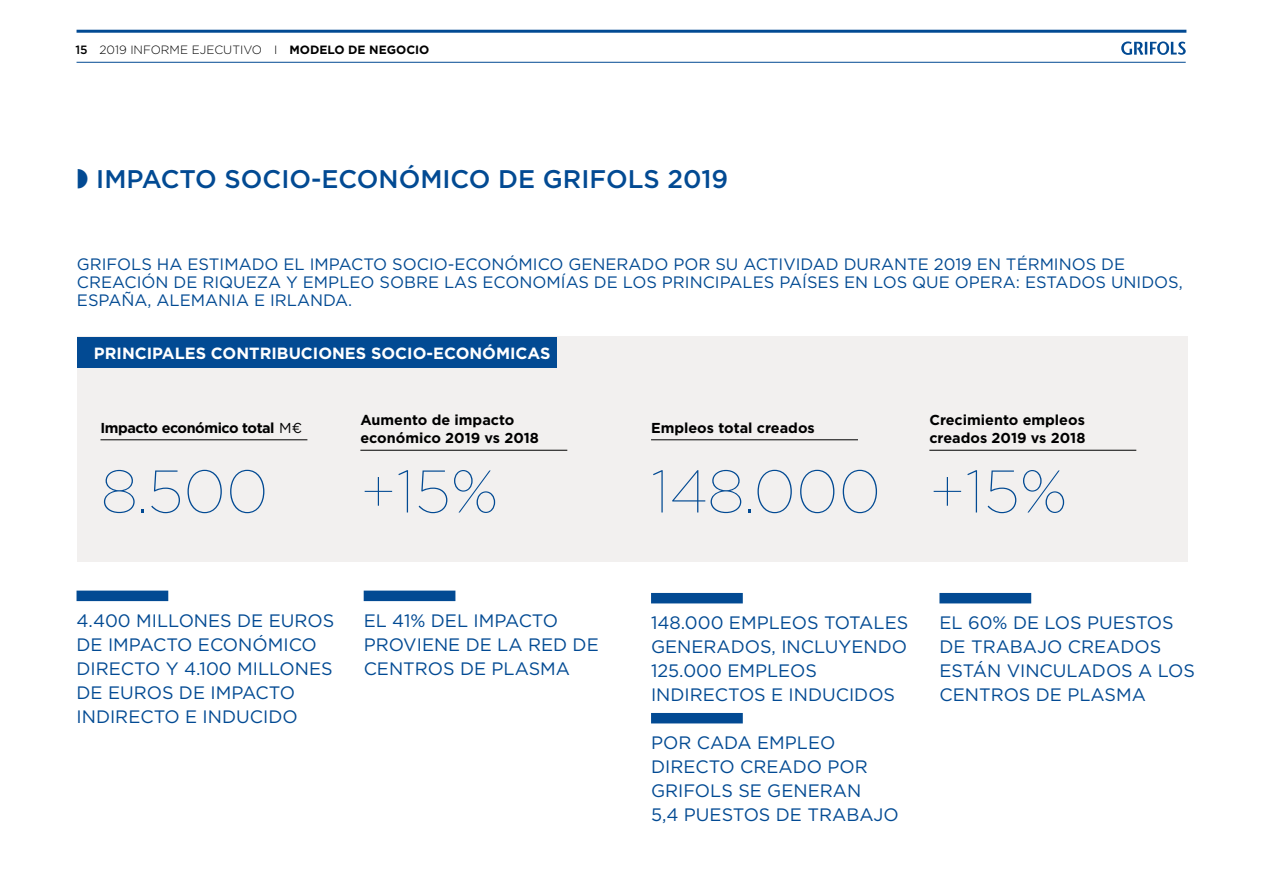
<style>
.page{position:relative;width:1263px;height:893px;background:#fff}
.page>*{position:absolute;margin:0;border:0;box-sizing:border-box;transform-origin:0 0}
.t1{font:100 60px "Gotham";color:#024a93}
.t2{font:500 25.5px "Gotham";color:#024a93}
.t3{font:18px/24px "Gotham";color:#024a93}
.t4{font:16.5px/18px "Gotham";color:#024a93}
.t5{font:700 16.2px "Gotham";color:#fff}
.t6{font:700 14.4px/18px "Gotham";color:#000}
.t7{font:700 14.4px "Gotham";letter-spacing:-.03em;color:#000}
.t8{font:300 12px "Gotham";color:#000}
.s1{font-weight:500}
.s2{font-weight:700}
.s3{font-weight:400}
</style>
<div class="page">
<hr style="left:77px;top:62px;width:1109px;height:1px;background:#024a93">
<svg style="left:1121px;top:41px;width:65px;height:14px"></svg>
<hr style="left:77px;top:30px;width:1109px;height:3px;background:#024a93">
<div style="left:77px;top:337px;width:1110px;height:225px;background:#f2f0ef"></div>
<hr style="left:100px;top:439px;width:207px;height:1px;background:#000">
<hr style="left:929px;top:450px;width:207px;height:1px;background:#000">
<hr style="left:651px;top:439px;width:207px;height:1px;background:#000">
<hr style="left:360px;top:450px;width:207px;height:1px;background:#000">
<div style="left:77px;top:337px;width:480px;height:30px;background:#024a93"></div>
<div style="left:77px;top:591px;width:91px;height:10px;background:#024a93"></div>
<div style="left:364px;top:591px;width:91px;height:10px;background:#024a93"></div>
<div style="left:651px;top:593px;width:92px;height:10px;background:#024a93"></div>
<div style="left:651px;top:713px;width:92px;height:10px;background:#024a93"></div>
<div style="left:939px;top:593px;width:92px;height:10px;background:#024a93"></div>
<p class="t8" style="left:75px;top:42px;width:355px"><span class="s1">15</span> 2019 INFORME EJECUTIVO I <span class="s2">MODELO DE NEGOCIO</span></p>
<h2 class="t2" style="left:96px;top:162px;width:633px">IMPACTO SOCIO-ECONÓMICO DE GRIFOLS 2019</h2>
<p class="t4" style="left:77px;top:255px;width:1107px">GRIFOLS HA ESTIMADO EL IMPACTO SOCIO-ECONÓMICO GENERADO POR SU ACTIVIDAD DURANTE 2019 EN TÉRMINOS DE<br>CREACIÓN DE RIQUEZA Y EMPLEO SOBRE LAS ECONOMÍAS DE LOS PRINCIPALES PAÍSES EN LOS QUE OPERA: ESTADOS UNIDOS,<br>ESPAÑA, ALEMANIA E IRLANDA.</p>
<p class="t5" style="left:94px;top:342px;width:458px">PRINCIPALES CONTRIBUCIONES SOCIO-ECONÓMICAS</p>
<p class="t7" style="left:100px;top:418px;width:203px">Impacto económico total <span class="s3">M€</span></p>
<p class="t6" style="left:929px;top:411px;width:158px">Crecimiento empleos creados 2019 vs 2018</p>
<h1 class="t1" style="left:100px;top:454px;width:170px">8.500</h1>
<p class="t6" style="left:360px;top:411px;width:180px">Aumento de impacto económico 2019 vs 2018</p>
<h1 class="t1" style="left:360px;top:454px;width:139px">+15%</h1>
<h1 class="t1" style="left:929px;top:454px;width:139px">+15%</h1>
<p class="t6" style="left:651px;top:418px;width:165px">Empleos total creados</p>
<h1 class="t1" style="left:651px;top:454px;width:232px">148.000</h1>
<p class="t3" style="left:77px;top:608px;width:259px">4.400 MILLONES DE EUROS<br>DE IMPACTO ECONÓMICO<br>DIRECTO Y 4.100 MILLONES<br>DE EUROS DE IMPACTO<br>INDIRECTO E INDUCIDO</p>
<p class="t3" style="left:364px;top:608px;width:237px">EL 41% DEL IMPACTO<br>PROVIENE DE LA RED DE<br>CENTROS DE PLASMA</p>
<p class="t3" style="left:651px;top:610px;width:259px">148.000 EMPLEOS TOTALES<br>GENERADOS, INCLUYENDO<br>125.000 EMPLEOS<br>INDIRECTOS E INDUCIDOS</p>
<p class="t3" style="left:651px;top:730px;width:249px">POR CADA EMPLEO<br>DIRECTO CREADO POR<br>GRIFOLS SE GENERAN<br>5,4 PUESTOS DE TRABAJO</p>
<p class="t3" style="left:939px;top:610px;width:257px">EL 60% DE LOS PUESTOS<br>DE TRABAJO CREADOS<br>ESTÁN VINCULADOS A LOS<br>CENTROS DE PLASMA</p>
</div>
